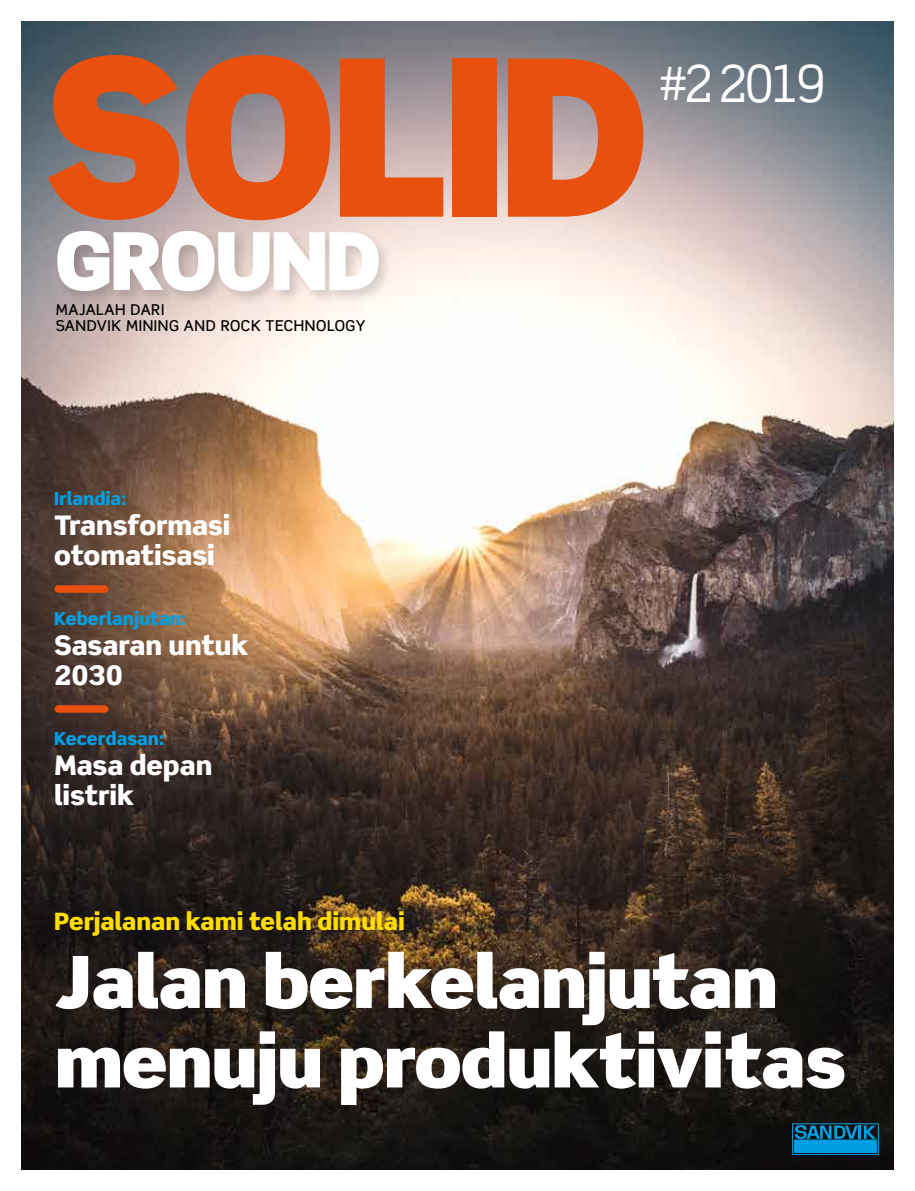
<style>
.page{position:relative;width:915px;height:1191px;background:#fff}
.page>*{position:absolute;margin:0;border:0;box-sizing:border-box;transform-origin:0 0}
.t1{font:900 219.15px "Scene Pro";letter-spacing:-.025em;color:#e9500e;scale:.95 1}
.t2{font:900 79.95px "Scene Pro";letter-spacing:-.025em;color:#fff;scale:.95 1}
.t3{font:900 72px/79.5px "Scene Pro";letter-spacing:-.01em;color:#fff}
.t4{font:51.15px "Scene Pro";color:#fff;scale:.95 1}
.t5{font:900 27px/30px "Scene Pro";letter-spacing:-.005em;color:#fff}
.t6{font:900 24px "Scene Pro";color:#fd0}
.t7{font:900 18px "Scene Pro";color:#009fe3}
.t8{font:500 15px/16.5px "Scene Pro";letter-spacing:.04em;color:#000}
</style>
<div class="page">
<img style="left:21px;top:21px;width:872px;height:1148px">
<div style="left:55px;top:228px;width:339px;height:78px;background:#000;opacity:.15"></div>
<div style="left:58px;top:585px;width:47px;height:8px;background:#e9500e"></div>
<div style="left:58px;top:705px;width:47px;height:7px;background:#e9500e"></div>
<div style="left:792px;top:1123px;width:86px;height:31px;border:1px solid #009fe3"></div>
<div style="left:794px;top:1140px;width:82px;height:12px;background:#009fe3"></div>
<div style="left:794px;top:1139px;width:82px;height:13px;border:1px solid #009fe3"></div>
<svg style="left:794px;top:1124px;width:81px;height:15px"></svg>
<div style="left:35px;top:891px;width:389px;height:65px;background:#000;opacity:.5"></div>
<h1 class="t1" style="left:45px;top:-7px;width:637px">SOLID</h1>
<h3 class="t4" style="left:658px;top:51px;width:177px">#2 2019</h3>
<h2 class="t2" style="left:55px;top:208px;width:345px">GROUND</h2>
<p class="t8" style="left:56px;top:301px;width:311px">MAJALAH DARI<br>SANDVIK MINING AND ROCK TECHNOLOGY</p>
<p class="t7" style="left:54px;top:486px;width:74px">Irlandia:</p>
<p class="t5" style="left:54px;top:509px;width:178px">Transformasi otomatisasi</p>
<p class="t7" style="left:54px;top:606px;width:134px">Keberlanjutan:</p>
<p class="t5" style="left:54px;top:629px;width:196px">Sasaran untuk<br>2030</p>
<p class="t7" style="left:54px;top:726px;width:112px">Kecerdasan:</p>
<p class="t5" style="left:54px;top:749px;width:160px">Masa depan listrik</p>
<p class="t6" style="left:54px;top:906px;width:352px">Perjalanan kami telah dimulai</p>
<h3 class="t3" style="left:55px;top:940px;width:792px">Jalan berkelanjutan menuju produktivitas</h3>
</div>
